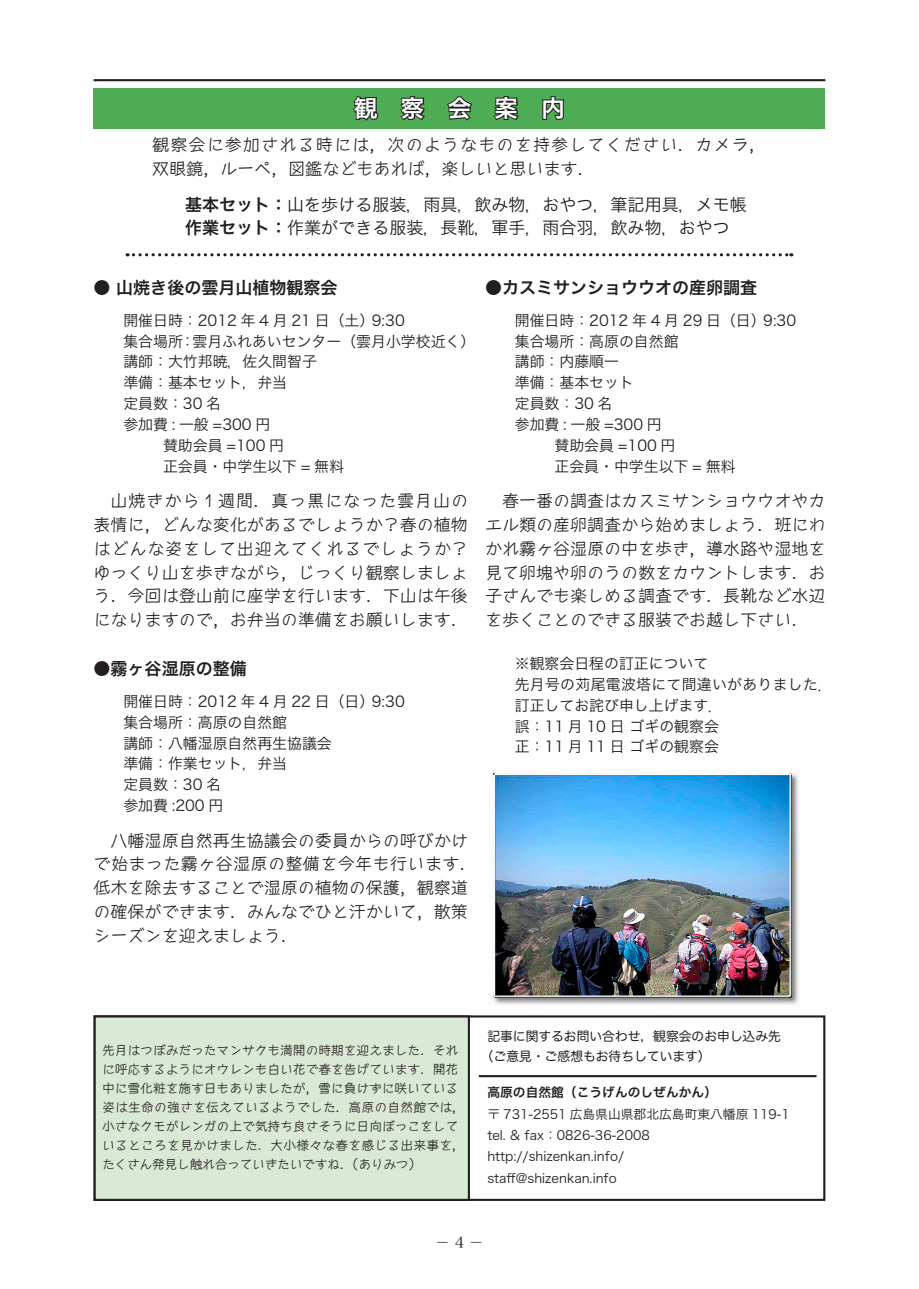
<style>
.page{position:relative;width:919px;height:1289px;background:#fff}
.page>*{position:absolute;margin:0;border:0;box-sizing:border-box;transform-origin:0 0}
.t1{font:23.4px "Hira Kaku Pro W6";color:#fff}
.t2{font:500 16.95px/23.9px "September";color:#231f20;text-align:justify}
.t3{font:16.95px/23.4px "Hira Kaku Pro W3";color:#231f20}
.t4{font:500 16.95px/23.9px "September";letter-spacing:.07em;color:#231f20}
.t5{font:16.95px "Hira Kaku Pro W6";color:#231f20}
.t6{font:14.85px/20.9px "Hira Kaku Pro W3";color:#231f20}
.t7{font:500 12.75px/19.2px "September";letter-spacing:-.005em;color:#231f20}
.t8{font:12.75px/21.3px "Hira Kaku Pro W3";color:#231f20}
.t9{font:12.75px/20.2px "Hira Maru Pro W4";color:#231f20}
.t10{font:12.75px "Hira Kaku Pro W6";color:#231f20}
.s1{font-family:"Hira Kaku Pro W6"}
</style>
<div class="page">
<div style="left:94px;top:88px;width:731px;height:41px;background:#4eac54"></div>
<div style="left:95px;top:1016px;width:374px;height:183px;background:#dae9d5"></div>
<div style="left:94px;top:1015px;width:376px;height:185px;border:2px solid #231f20"></div>
<hr style="left:479px;top:1075px;width:337px;height:2px;background:#231f20">
<svg style="left:353px;top:96px;width:26px;height:25px"></svg>
<svg style="left:400px;top:96px;width:25px;height:24px"></svg>
<svg style="left:447px;top:96px;width:26px;height:25px"></svg>
<svg style="left:493px;top:96px;width:26px;height:24px"></svg>
<svg style="left:542px;top:96px;width:22px;height:24px"></svg>
<hr style="left:94px;top:79px;width:731px;height:2px;background:#231f20">
<svg style="left:127px;top:253px;width:664px;height:3px"></svg>
<img style="left:493px;top:773px;width:306px;height:232px">
<h1 class="t1" style="left:354px;top:87px;width:212px">観　察　会　案　内</h1>
<p class="t4" style="left:152px;top:132px;width:615px">観察会に参加される時には，次のようなものを持参してください．カメラ，双眼鏡，ルーペ，図鑑などもあれば，楽しいと思います．</p>
<p class="t3" style="left:185px;top:192px;width:563px"><span class="s1">基本セット：</span>山を歩ける服装，雨具，飲み物，おやつ，筆記用具，メモ帳<span class="s1">作業セット：</span>作業ができる服装，長靴，軍手，雨合羽，飲み物，おやつ</p>
<p class="t5" style="left:94px;top:272px;width:245px">● 山焼き後の雲月山植物観察会</p>
<p class="t6" style="left:123px;top:309px;width:283px">開催日時：2012 年 4 月 21 日（土）9:30</p>
<p class="t6" style="left:123px;top:329px;width:353px">集合場所：雲月ふれあいセンター（雲月小学校近く）</p>
<p class="t6" style="left:123px;top:350px;width:195px">講師：大竹邦暁，佐久間智子</p>
<p class="t6" style="left:123px;top:371px;width:165px">準備：基本セット，弁当</p>
<p class="t6" style="left:123px;top:392px;width:99px">定員数：30 名</p>
<p class="t6" style="left:123px;top:413px;width:148px">参加費 : 一般 =300 円</p>
<p class="t6" style="left:133px;top:434px;width:152px">　　賛助会員 =100 円</p>
<p class="t6" style="left:133px;top:454px;width:212px">　　正会員・中学生以下 = 無料</p>
<p class="t2" style="left:94px;top:489px;width:376px;text-indent:17px">山焼きから 1 週間．真っ黒になった雲月山の表情に，どんな変化があるでしょうか？春の植物はどんな姿をして出迎えてくれるでしょうか？ゆっくり山を歩きながら，じっくり観察しましょう．今回は登山前に座学を行います．下山は午後になりますので，お弁当の準備をお願いします．</p>
<p class="t5" style="left:94px;top:653px;width:155px">●霧ヶ谷湿原の整備</p>
<p class="t6" style="left:123px;top:690px;width:283px">開催日時：2012 年 4 月 22 日（日）9:30集合場所：高原の自然館<br>講師：八幡湿原自然再生協議会<br>準備：作業セット，弁当<br>定員数：30 名<br>参加費 :200 円</p>
<p class="t2" style="left:94px;top:828px;width:384px;text-align:left;text-indent:17px">八幡湿原自然再生協議会の委員からの呼びかけで始まった霧ヶ谷湿原の整備を今年も行います．低木を除去することで湿原の植物の保護，観察道の確保ができます．みんなでひと汗かいて，散策シーズンを迎えましょう．</p>
<p class="t5" style="left:485px;top:272px;width:274px">●カスミサンショウウオの産卵調査</p>
<p class="t6" style="left:514px;top:309px;width:283px">開催日時：2012 年 4 月 29 日（日）9:30</p>
<p class="t6" style="left:514px;top:329px;width:165px">集合場所：高原の自然館</p>
<p class="t6" style="left:514px;top:350px;width:106px">講師：内藤順一</p>
<p class="t6" style="left:514px;top:371px;width:121px">準備：基本セット</p>
<p class="t6" style="left:514px;top:392px;width:99px">定員数：30 名</p>
<p class="t6" style="left:514px;top:413px;width:148px">参加費 : 一般 =300 円</p>
<p class="t6" style="left:524px;top:434px;width:152px">　　賛助会員 =100 円</p>
<p class="t6" style="left:524px;top:454px;width:212px">　　正会員・中学生以下 = 無料</p>
<p class="t2" style="left:485px;top:489px;width:342px;text-indent:17px">春一番の調査はカスミサンショウウオやカエル類の産卵調査から始めましょう．班にわかれ霧ヶ谷湿原の中を歩き，導水路や湿地を見て卵塊や卵のうの数をカウントします．お子さんでも楽しめる調査です．長靴など水辺を歩くことのできる服装でお越し下さい．</p>
<p class="t6" style="left:514px;top:652px;width:319px">※観察会日程の訂正について<br>先月号の苅尾電波塔にて間違いがありました．訂正してお詫び申し上げます．<br>誤：11 月 10 日 ゴギの観察会<br>正：11 月 11 日 ゴギの観察会</p>
<p class="t7" style="left:102px;top:1040px;width:364px">先月はつぼみだったマンサクも満開の時期を迎えました．それに呼応するようにオウレンも白い花で春を告げています．開花中に雪化粧を施す日もありましたが，雪に負けずに咲いている姿は生命の強さを伝えているようでした．高原の自然館では，小さなクモがレンガの上で気持ち良さそうに日向ぼっこをしているところを見かけました．大小様々な春を感じる出来事を，たくさん発見し触れ合っていきたいですね．（ありみつ）</p>
<p class="t9" style="left:481px;top:1024px;width:301px;text-indent:6px">記事に関するお問い合わせ，観察会のお申し込み先（ご意見・ご感想もお待ちしています）</p>
<p class="t10" style="left:487px;top:1080px;width:231px">高原の自然館（こうげんのしぜんかん）</p>
<p class="t8" style="left:487px;top:1102px;width:304px">〒 731-2551 広島県山県郡北広島町東八幡原 119-1 tel. &amp; fax：0826-36-2008<br>http://shizenkan.info/<br>staff@shizenkan.info</p>
</div>
